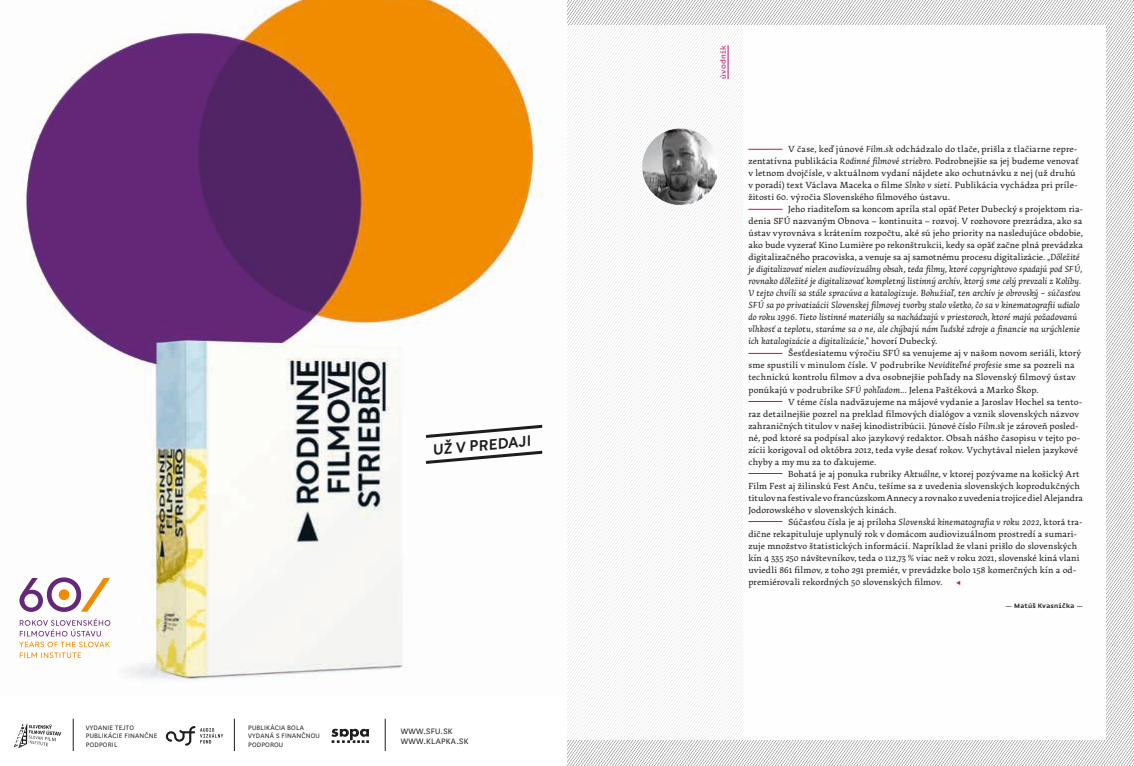
<style>
.page{position:relative;width:1134px;height:766px;background:#fff}
.page>*{position:absolute;margin:0;border:0;box-sizing:border-box;transform-origin:0 0}
.t1{font:500 14.7px "Rotunda";color:#1d1d1b}
.t2{font:9.2px/9.8px "National";letter-spacing:.025em;color:#1d1d1b}
.t3{font:9.1px/12px "Arek Latn";letter-spacing:.005em;color:#1d1d1b}
.t4{font:italic 9.1px/12px "Arek Latn";color:#1d1d1b}
.t5{font:9.1px "Arek Latn";color:#c0136b}
.t6{font:8px "Magnetic Pro";letter-spacing:.04em;color:#c0136b}
.t7{font:7.5px/8.6px "National";letter-spacing:.025em;color:#1d1d1b}
.t8{font:700 6.9px "Magnetic Pro";letter-spacing:.035em;color:#1d1d1b}
.s1{font-style:italic}
.s2{font-style:normal}
.s3{font-weight:400}
</style>
<div class="page">
<img style="left:567px;top:0;width:567px;height:765px">
<div style="left:558px;top:26px;width:548px;height:714px;background:#fff"></div>
<hr style="left:728px;top:45px;width:1px;height:34px;background:#c0136b">
<img style="left:642px;top:128px;width:77px;height:77px;border-radius:38px">
<hr style="left:748px;top:149px;width:34px;height:1px;background:#c0136b">
<hr style="left:748px;top:209px;width:34px;height:1px;background:#c0136b">
<hr style="left:748px;top:353px;width:34px;height:1px;background:#c0136b">
<hr style="left:748px;top:401px;width:34px;height:1px;background:#c0136b">
<hr style="left:748px;top:473px;width:34px;height:1px;background:#c0136b">
<hr style="left:748px;top:521px;width:34px;height:1px;background:#c0136b">
<img style="left:19px;top:0;width:524px;height:680px">
<svg style="left:13px;top:723px;width:48px;height:24px"></svg>
<hr style="left:73px;top:718px;width:1px;height:32px;background:#1d1d1b">
<hr style="left:234px;top:718px;width:1px;height:32px;background:#1d1d1b">
<hr style="left:385px;top:718px;width:1px;height:32px;background:#1d1d1b">
<svg style="left:331px;top:728px;width:38px;height:14px"></svg>
<svg style="left:166px;top:726px;width:57px;height:19px"></svg>
<svg style="left:19px;top:618px;width:91px;height:39px"></svg>
<svg style="left:19px;top:577px;width:91px;height:34px"></svg>
<div style="left:59px;top:589px;width:10px;height:11px;background:#f28a00;border-radius:50%"></div>
<svg style="left:423px;top:423px;width:120px;height:16px"></svg>
<svg style="left:423px;top:449px;width:120px;height:16px"></svg>
<p class="t1" style="left:432px;top:436px;width:100px;rotate:-5deg">UŽ V PREDAJI</p>
<p class="t7" style="left:86px;top:722px;width:73px">VYDANIE TEJTO<br>PUBLIKÁCIE FINANČNE<br>PODPORIL</p>
<p class="t7" style="left:248px;top:722px;width:73px">PUBLIKÁCIA BOLA<br>VYDANÁ S FINANČNOU<br>PODPOROU</p>
<p class="t2" style="left:401px;top:725px;width:69px">WWW.SFU.SK<br>WWW.KLAPKA.SK</p>
<p class="t6" style="left:718px;top:79px;width:35px;rotate:-90deg">úvodník</p>
<p class="t3" style="left:748px;top:143px;width:332px;text-indent:40px">V čase, keď júnové <span class="s1">Film.sk</span> odchádzalo do tlače, prišla z tlačiarne repre&shy;zentatívna publikácia <span class="s1">Rodinné filmové striebro</span>. Podrobnejšie sa jej budeme venovať v letnom dvojčísle, v aktuálnom vydaní nájdete ako ochutnávku z nej (už druhú v poradí) text Václava Maceka o filme <span class="s1">Slnko v sieti</span>. Publikácia vychádza pri príle&shy;žitosti 60. výročia Slovenského filmového ústavu.</p>
<p class="t3" style="left:788px;top:203px;width:296px">Jeho riaditeľom sa koncom apríla stal opäť Peter Dubecký s projektom ria-</p>
<p class="t3" style="left:748px;top:215px;width:335px">denia SFÚ nazvaným Obnova – kontinuita – rozvoj. V rozhovore prezrádza, ako sa</p>
<p class="t3" style="left:748px;top:227px;width:336px">ústav vyrovnáva s krátením rozpočtu, aké sú jeho priority na nasledujúce obdobie,</p>
<p class="t3" style="left:748px;top:239px;width:336px">ako bude vyzerať Kino Lumière po rekonštrukcii, kedy sa opäť začne plná prevádzka</p>
<p class="t3" style="left:748px;top:251px;width:333px">digitalizačného pracoviska, a venuje sa aj samotnému procesu digitalizácie. <span class="s1">„Dôležité</span></p>
<p class="t4" style="left:748px;top:263px;width:335px">je digitalizovať nielen audiovizuálny obsah, teda filmy, ktoré copyrightovo spadajú pod SFÚ,</p>
<p class="t4" style="left:748px;top:275px;width:334px">rovnako dôležité je digitalizovať kompletný listinný archív, ktorý sme celý prevzali z Koliby.</p>
<p class="t4" style="left:748px;top:287px;width:334px">V tejto chvíli sa stále spracúva a katalogizuje. Bohužiaľ, ten archív je obrovský – súčasťou</p>
<p class="t4" style="left:748px;top:299px;width:333px">SFÚ sa po privatizácii Slovenskej filmovej tvorby stalo všetko, čo sa v kinematografii udialo</p>
<p class="t4" style="left:748px;top:311px;width:330px">do roku 1996. Tieto listinné materiály sa nachádzajú v priestoroch, ktoré majú požadovanú</p>
<p class="t4" style="left:748px;top:323px;width:333px">vlhkosť a teplotu, staráme sa o ne, ale chýbajú nám ľudské zdroje a financie na urýchlenie ich katalogizácie a digitalizácie,“ <span class="s2">hovorí Dubecký.</span></p>
<p class="t3" style="left:748px;top:347px;width:334px;text-indent:40px">Šesťdesiatemu výročiu SFÚ sa venujeme aj v našom novom seriáli, ktorý sme spustili v minulom čísle. V podrubrike <span class="s1">Neviditeľné profesie</span> sme sa pozreli na technickú kontrolu filmov a dva osobnejšie pohľady na Slovenský filmový ústav ponúkajú v podrubrike <span class="s1">SFÚ pohľadom...</span> Jelena Paštéková a Marko Škop.</p>
<p class="t3" style="left:788px;top:395px;width:296px">V téme čísla nadväzujeme na májové vydanie a Jaroslav Hochel sa tento-</p>
<p class="t3" style="left:748px;top:407px;width:332px">raz detailnejšie pozrel na preklad filmových dialógov a vznik slovenských názvov</p>
<p class="t3" style="left:748px;top:419px;width:332px">zahraničných titulov v našej kinodistribúcii. Júnové číslo <span class="s1">Film.sk</span> je zároveň posled-</p>
<p class="t3" style="left:748px;top:431px;width:333px">né, pod ktoré sa podpísal ako jazykový redaktor. Obsah nášho časopisu v tejto po&shy;zícii korigoval od októbra 2012, teda vyše desať rokov. Vychytával nielen jazykové chyby a my mu za to ďakujeme.</p>
<p class="t3" style="left:788px;top:467px;width:293px">Bohatá je aj ponuka rubriky <span class="s1">Aktuálne</span>, v ktorej pozývame na košický Art</p>
<p class="t3" style="left:748px;top:479px;width:333px">Film Fest aj žilinskú Fest Anču, tešíme sa z uvedenia slovenských koprodukčných</p>
<p class="t3" style="left:748px;top:491px;width:336px">titulov na festivale vo francúzskom Annecy a rovnako z uvedenia trojice diel Alejandra</p>
<p class="t3" style="left:748px;top:503px;width:150px">Jodorowského v slovenských kinách.</p>
<p class="t3" style="left:788px;top:515px;width:296px">Súčasťou čísla je aj príloha <span class="s1">Slovenská kinematografia v roku 2022</span>, ktorá tra-</p>
<p class="t3" style="left:748px;top:527px;width:330px">dične rekapituluje uplynulý rok v domácom audiovizuálnom prostredí a sumari&shy;zuje množstvo štatistických informácií. Napríklad že vlani prišlo do slovenských</p>
<p class="t3" style="left:748px;top:551px;width:333px">kín 4 335 250 návštevníkov, teda o 112,73 % viac než v roku 2021, slovenské kiná vlani</p>
<p class="t3" style="left:748px;top:563px;width:329px">uviedli 861 filmov, z toho 291 premiér, v prevádzke bolo 158 komerčných kín a od-</p>
<p class="t3" style="left:748px;top:575px;width:195px">premiérovali rekordných 50 slovenských filmov<span class="s1">.</span></p>
<p class="t5" style="left:956px;top:575px;width:6px">◀</p>
<p class="t8" style="left:1006px;top:601px;width:79px"><span class="s3">—</span> Matúš Kvasnička <span class="s3">—</span></p>
</div>
